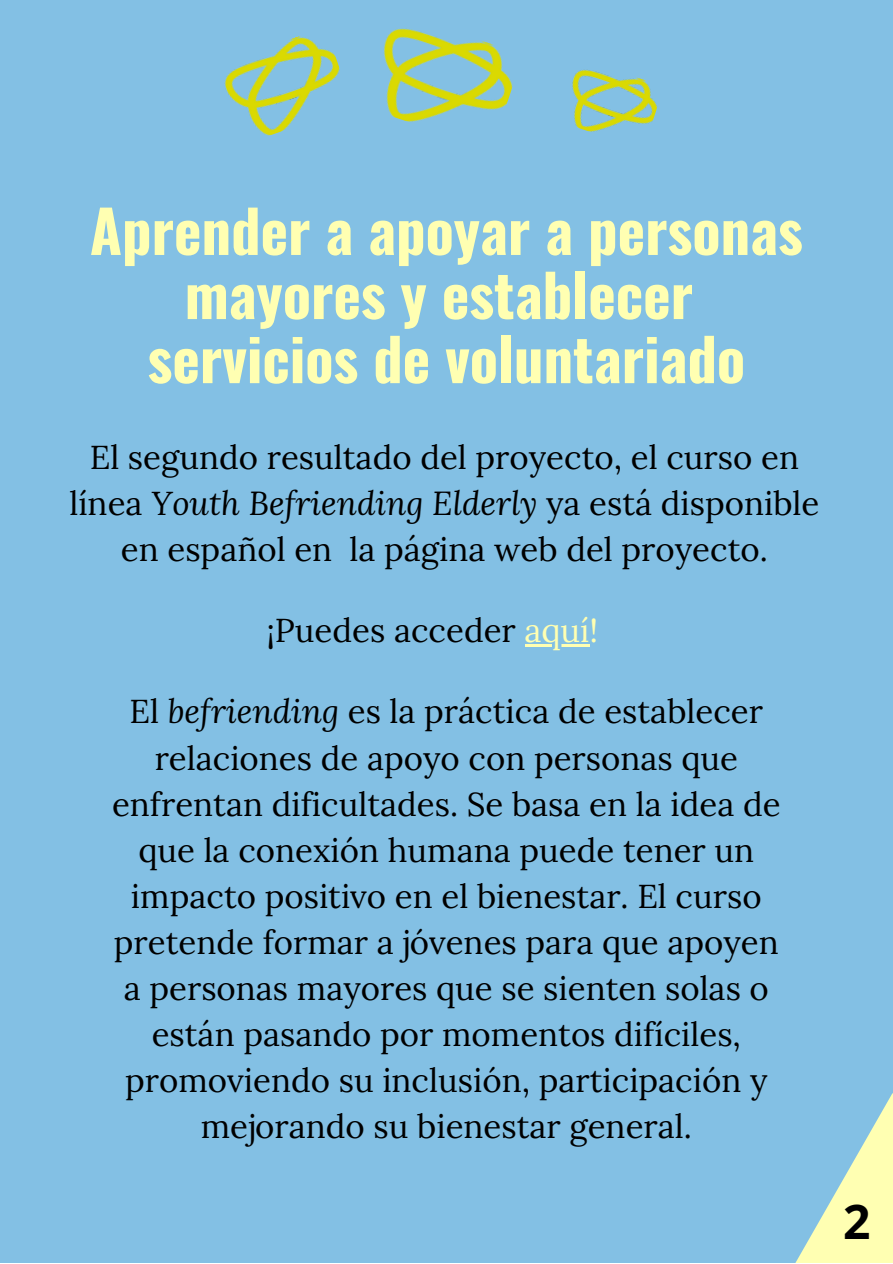
<style>
.page{position:relative;width:893px;height:1264px;background:#fff}
.page>*{position:absolute;margin:0;border:0;box-sizing:border-box;transform-origin:0 0}
.t1{font:700 58.5px/64.1px "Oswald";color:#ffffb2;text-align:center}
.t2{font:700 48px "Open Sans";color:#000}
.t3{font:33px/46px "Lora";color:#000;text-align:center}
.s1{font-style:italic}
.s2{color:#ffffb2}
</style>
<div class="page">
<div style="left:0;top:0;width:892px;height:1262px;background:#83c0e4"></div>
<svg style="left:796px;top:1094px;width:96px;height:168px"></svg>
<hr style="left:524px;top:644px;width:65px;height:2px;background:#ffffb2">
<img style="left:224px;top:36px;width:116px;height:100px">
<img style="left:383px;top:28px;width:130px;height:94px">
<img style="left:572px;top:69px;width:86px;height:63px">
<p class="t1" style="left:90px;top:196px;width:714px">Aprender a apoyar a personas mayores y establecer</p>
<p class="t1" style="left:147px;top:325px;width:599px">servicios de voluntariado</p>
<p class="t3" style="left:69px;top:433px;width:751px">El segundo resultado del proyecto, el curso en línea <span class="s1">Youth Befriending Elderly</span> ya está disponible en español en la página web del proyecto.</p>
<p class="t3" style="left:267px;top:606px;width:333px">¡Puedes acceder <span class="s2">aquí!</span></p>
<p class="t3" style="left:112px;top:688px;width:670px">El <span class="s1">befriending</span> es la práctica de establecer relaciones de apoyo con personas que enfrentan dificultades. Se basa en la idea de que la conexión humana puede tener un impacto positivo en el bienestar. El curso pretende formar a jóvenes para que apoyen a personas mayores que se sienten solas o están pasando por momentos difíciles, promoviendo su inclusión, participación y mejorando su bienestar general.</p>
<p class="t2" style="left:843px;top:1188px;width:29px">2</p>
</div>
